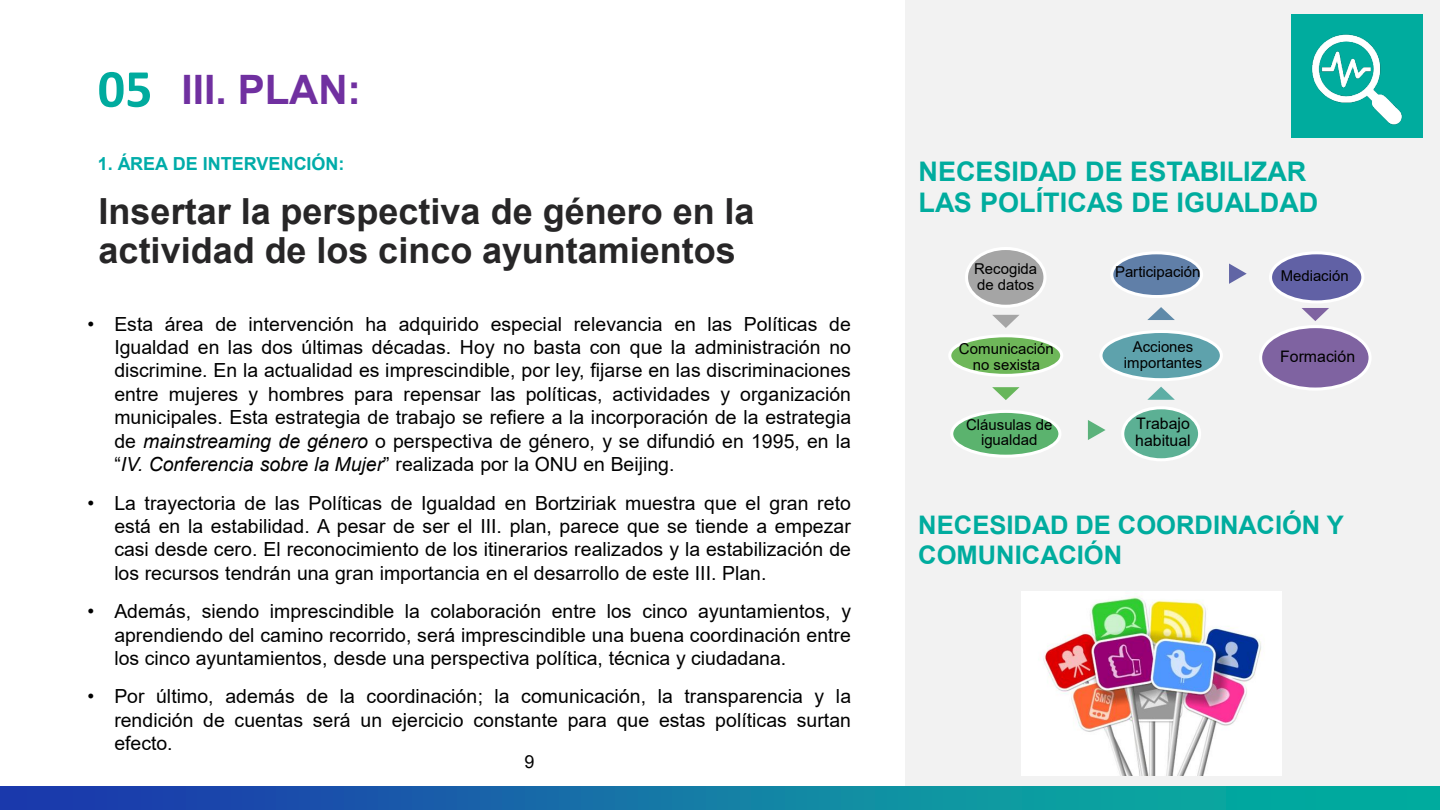
<style>
.page{position:relative;width:1440px;height:810px;background:#fff}
.page>*{position:absolute;margin:0;border:0;box-sizing:border-box;transform-origin:0 0}
.t1{font:700 40.5px "Arial";color:#7030a0}
.t2{font:700 36px/38.8px "Arial";color:#272627}
.t3{font:700 27px/31.7px "Arial";color:#00ac9e}
.t4{font:700 25.5px/29.8px "Arial";color:#00ac9e}
.t5{font:19.5px/23.4px "Arial";color:#000;text-align:justify}
.t6{font:700 18px "Arial";color:#00aca9}
.t7{font:18px "Arial";color:#000}
.t8{font:15.9px/16.5px "Arial";color:#000}
.t9{font:15px/15.9px "Arial";color:#000;text-align:center}
.s1{font-family:"Calibri";font-size:54px;color:#00ab9e}
.s2{font-style:italic}
</style>
<div class="page">
<div style="left:905px;top:0;width:535px;height:810px;background:#f2f2f2"></div>
<svg style="left:0;top:787px;width:1440px;height:23px;background:#1179a5"></svg>
<div style="left:1292px;top:15px;width:131px;height:123px;background:#00ac9e"></div>
<img style="left:1311px;top:34px;width:91px;height:91px">
<div style="left:967px;top:248px;width:78px;height:58px;background:#a5a5a5;border-radius:50%"></div>
<div style="left:965px;top:247px;width:82px;height:61px;border:3px solid #fff;border-radius:50%"></div>
<svg style="left:992px;top:315px;width:27px;height:13px"></svg>
<div style="left:950px;top:336px;width:112px;height:39px;background:#6eb759;border-radius:50%"></div>
<div style="left:948px;top:334px;width:115px;height:43px;border:3px solid #fff;border-radius:50%"></div>
<svg style="left:992px;top:387px;width:28px;height:13px"></svg>
<div style="left:952px;top:411px;width:108px;height:45px;background:#5bb36e;border-radius:50%"></div>
<div style="left:950px;top:410px;width:111px;height:48px;border:3px solid #fff;border-radius:50%"></div>
<svg style="left:1088px;top:420px;width:18px;height:20px"></svg>
<div style="left:1123px;top:408px;width:77px;height:52px;background:#5cb094;border-radius:50%"></div>
<div style="left:1121px;top:406px;width:80px;height:55px;border:3px solid #fff;border-radius:50%"></div>
<svg style="left:1147px;top:387px;width:28px;height:13px"></svg>
<div style="left:1101px;top:331px;width:120px;height:49px;background:#5ea2ac;border-radius:50%"></div>
<div style="left:1099px;top:330px;width:124px;height:51px;border:3px solid #fff;border-radius:50%"></div>
<svg style="left:1147px;top:307px;width:28px;height:13px"></svg>
<div style="left:1112px;top:253px;width:90px;height:44px;background:#607fa8;border-radius:50%"></div>
<div style="left:1110px;top:251px;width:93px;height:47px;border:3px solid #fff;border-radius:50%"></div>
<svg style="left:1229px;top:264px;width:18px;height:20px"></svg>
<div style="left:1271px;top:253px;width:92px;height:49px;background:#6161a5;border-radius:50%"></div>
<div style="left:1269px;top:251px;width:95px;height:52px;border:3px solid #fff;border-radius:50%"></div>
<svg style="left:1302px;top:308px;width:27px;height:13px"></svg>
<div style="left:1261px;top:327px;width:109px;height:62px;background:#7f63a1;border-radius:50%"></div>
<div style="left:1259px;top:325px;width:113px;height:66px;border:3px solid #fff;border-radius:50%"></div>
<img style="left:1022px;top:592px;width:259px;height:184px">
<h1 class="t1" style="left:98px;top:61px;width:265px"><span class="s1">05</span> III. PLAN:</h1>
<p class="t6" style="left:98px;top:151px;width:248px">1. ÁREA DE INTERVENCIÓN:</p>
<h2 class="t2" style="left:99px;top:193px;width:657px">Insertar la perspectiva de género en la actividad de los cinco ayuntamientos</h2>
<p class="t5" style="left:114px;top:312px;width:738px;text-indent:-27px">• Esta área de intervención ha adquirido especial relevancia en las Políticas de Igualdad en las dos últimas décadas. Hoy no basta con que la administración no discrimine. En la actualidad es imprescindible, por ley, fijarse en las discriminaciones entre mujeres y hombres para repensar las políticas, actividades y organización municipales. Esta estrategia de trabajo se refiere a la incorporación de la estrategia de <span class="s2">mainstreaming de género</span> o perspectiva de género, y se difundió en 1995, en la “<span class="s2">IV. Conferencia sobre la Mujer</span>” realizada por la ONU en Beijing.</p>
<p class="t5" style="left:114px;top:491px;width:738px;text-indent:-27px">• La trayectoria de las Políticas de Igualdad en Bortziriak muestra que el gran reto está en la estabilidad. A pesar de ser el III. plan, parece que se tiende a empezar casi desde cero. El reconocimiento de los itinerarios realizados y la estabilización de los recursos tendrán una gran importancia en el desarrollo de este III. Plan.</p>
<p class="t5" style="left:114px;top:599px;width:738px;text-indent:-27px">• Además, siendo imprescindible la colaboración entre los cinco ayuntamientos, y aprendiendo del camino recorrido, será imprescindible una buena coordinación entre los cinco ayuntamientos, desde una perspectiva política, técnica y ciudadana.</p>
<p class="t5" style="left:114px;top:685px;width:738px;text-indent:-27px">• Por último, además de la coordinación; la comunicación, la transparencia y la rendición de cuentas será un ejercicio constante para que estas políticas surtan efecto.</p>
<p class="t7" style="left:524px;top:749px;width:12px">9</p>
<h3 class="t3" style="left:919px;top:156px;width:401px">NECESIDAD DE ESTABILIZAR<br>LAS POLÍTICAS DE IGUALDAD</h3>
<p class="t9" style="left:974px;top:261px;width:65px;text-align:left">Recogida de datos</p>
<p class="t9" style="left:959px;top:341px;width:96px">Comunicación no sexista</p>
<p class="t9" style="left:1115px;top:264px;width:87px">Participación</p>
<p class="t9" style="left:1281px;top:268px;width:69px">Mediación</p>
<p class="t9" style="left:1124px;top:338px;width:80px">Acciones importantes</p>
<p class="t8" style="left:1280px;top:348px;width:76px">Formación</p>
<p class="t9" style="left:966px;top:416px;width:88px">Cláusulas de igualdad</p>
<p class="t8" style="left:1135px;top:416px;width:57px">Trabajo habitual</p>
<h3 class="t4" style="left:918px;top:511px;width:427px">NECESIDAD DE COORDINACIÓN Y<br>COMUNICACIÓN</h3>
</div>
